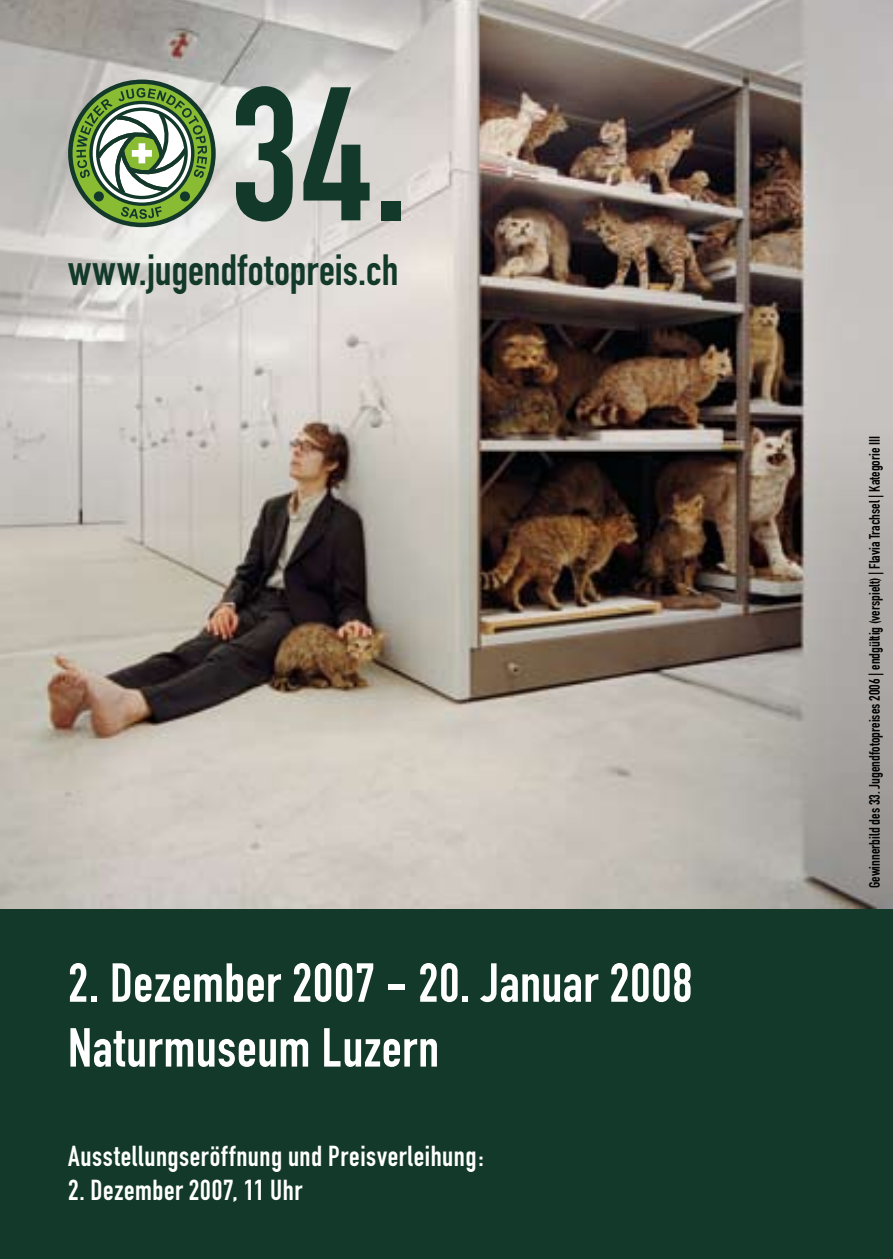
<style>
.page{position:relative;width:893px;height:1259px;background:#12392a}
.page>*{position:absolute;margin:0;border:0;box-sizing:border-box;transform-origin:0 0}
.t1{font:186.9px "DIN Engschrift";color:#12392a}
.t2{font:54px/64.8px "DIN Engschrift";letter-spacing:.01em;color:#fff}
.t3{font:42.9px "DIN Engschrift";color:#12392a}
.t4{font:28.5px "DIN Engschrift";letter-spacing:.02em;color:#fff}
.t5{font:15px "DIN Engschrift";color:#000}
</style>
<div class="page">
<img style="left:0;top:0;width:893px;height:909px">
<svg style="left:68px;top:80px;width:148px;height:147px"></svg>
<svg style="left:73px;top:84px;width:138px;height:139px;background:#7fac3f"></svg>
<div style="left:180px;top:191px;width:10px;height:10px;background:#12392a;border-radius:50%"></div>
<div style="left:94px;top:191px;width:10px;height:10px;background:#12392a;border-radius:50%"></div>
<svg style="left:76px;top:88px;width:131px;height:110px"></svg>
<svg style="left:121px;top:206px;width:41px;height:13px"></svg>
<h1 class="t1" style="left:230px;top:45px;width:180px">34.</h1>
<h3 class="t3" style="left:68px;top:245px;width:332px">www.jugendfotopreis.ch</h3>
<h2 class="t2" style="left:68px;top:950px;width:626px">2. Dezember 2007 - 20. Januar 2008<br>Naturmuseum Luzern</h2>
<h3 class="t4" style="left:68px;top:1139px;width:417px">Ausstellungseröffnung und Preisverleihung:</h3>
<h3 class="t4" style="left:68px;top:1173px;width:236px">2. Dezember 2007, 11 Uhr</h3>
<p class="t5" style="left:866px;top:888px;width:454px;rotate:-90deg">Gewinnerbild des 33. Jugendfotopreises 2006 | endgültig (verspielt) | Flavia Trachsel | Kategorie III</p>
</div>
